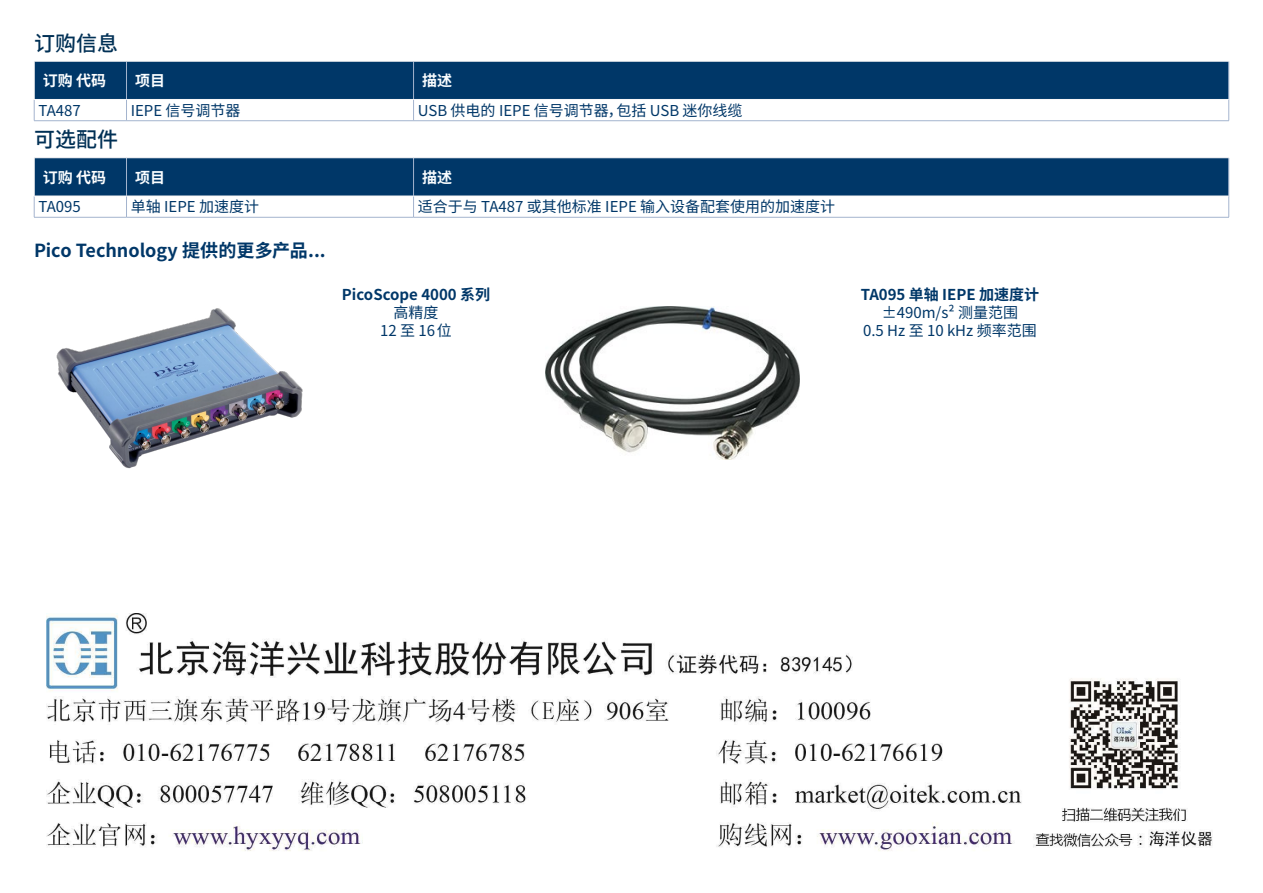
<style>
.page{position:relative;width:1263px;height:893px;background:#fff}
.page>*{position:absolute;margin:0;border:0;box-sizing:border-box;transform-origin:0 0}
.t1{font:500 21px "Noto Sans CJ Ksc";color:#003055}
.t2{font:700 18px "Noto Sans CJ Ksc";letter-spacing:-.005em;color:#003768}
.t3{font:15px/18px "Noto Sans CJ Ksc";color:#003768;text-align:center}
.t4{font:700 15px "Noto Sans CJ Ksc";color:#003768}
.t5{font:700 15px "Noto Sans CJ Ksc";color:#fafdff}
.s1{color:#fff}
</style>
<div class="page">
<img style="left:56px;top:308px;width:247px;height:161px">
<div style="left:35px;top:62px;width:1193px;height:37px;background:#003768"></div>
<svg style="left:34px;top:99px;width:1195px;height:22px"></svg>
<hr style="left:34px;top:120px;width:92px;height:1px;background:#a4b4ce">
<hr style="left:126px;top:61px;width:1px;height:38px;background:#a4b4ce">
<hr style="left:413px;top:61px;width:1px;height:38px;background:#a4b4ce">
<hr style="left:1228px;top:61px;width:1px;height:38px;background:#a4b4ce">
<hr style="left:34px;top:61px;width:92px;height:1px;background:#fbf9f9">
<hr style="left:34px;top:61px;width:1px;height:38px;background:#fbf9f9">
<hr style="left:126px;top:61px;width:288px;height:1px;background:#fbf9f9">
<hr style="left:414px;top:61px;width:815px;height:1px;background:#fbf9f9">
<hr style="left:34px;top:99px;width:92px;height:1px;background:#fbf9f9">
<hr style="left:126px;top:99px;width:288px;height:1px;background:#fbf9f9">
<hr style="left:414px;top:99px;width:814px;height:1px;background:#fbf9f9">
<div style="left:35px;top:158px;width:1193px;height:38px;background:#003768"></div>
<hr style="left:126px;top:217px;width:288px;height:1px;background:#a4b4ce">
<hr style="left:414px;top:217px;width:815px;height:1px;background:#a4b4ce">
<svg style="left:34px;top:196px;width:1195px;height:21px"></svg>
<hr style="left:34px;top:217px;width:92px;height:1px;background:#a4b4ce">
<hr style="left:126px;top:158px;width:1px;height:38px;background:#a4b4ce">
<hr style="left:413px;top:158px;width:1px;height:38px;background:#a4b4ce">
<hr style="left:1228px;top:158px;width:1px;height:38px;background:#a4b4ce">
<hr style="left:34px;top:157px;width:92px;height:1px;background:#fbf9f9">
<hr style="left:34px;top:158px;width:1px;height:38px;background:#fbf9f9">
<hr style="left:126px;top:157px;width:288px;height:1px;background:#fbf9f9">
<hr style="left:414px;top:157px;width:815px;height:1px;background:#fbf9f9">
<hr style="left:34px;top:196px;width:92px;height:1px;background:#fbf9f9">
<hr style="left:126px;top:196px;width:288px;height:1px;background:#fbf9f9">
<hr style="left:414px;top:196px;width:814px;height:1px;background:#fbf9f9">
<img style="left:546px;top:306px;width:253px;height:154px">
<img style="left:46px;top:613px;width:1167px;height:238px">
<h1 class="t1" style="left:34px;top:31px;width:85px">订购信息</h1>
<p class="t5" style="left:43px;top:72px;width:65px">订购 <span class="s1">代码</span></p>
<p class="t5" style="left:135px;top:72px;width:31px">项目</p>
<p class="t5" style="left:422px;top:72px;width:31px">描述</p>
<p class="t3" style="left:38px;top:101px;width:44px">TA487</p>
<p class="t3" style="left:131px;top:101px;width:111px">IEPE 信号调节器</p>
<p class="t3" style="left:418px;top:101px;width:326px">USB 供电的 IEPE 信号调节器，包括 USB 迷你线缆</p>
<h1 class="t1" style="left:34px;top:128px;width:85px">可选配件</h1>
<p class="t5" style="left:43px;top:169px;width:65px">订购 <span class="s1">代码</span></p>
<p class="t5" style="left:135px;top:169px;width:31px">项目</p>
<p class="t5" style="left:422px;top:169px;width:31px">描述</p>
<p class="t3" style="left:38px;top:198px;width:44px">TA095</p>
<p class="t3" style="left:131px;top:198px;width:130px">单轴 IEPE 加速度计</p>
<p class="t3" style="left:418px;top:198px;width:419px">适合于与 TA487 或其他标准 IEPE 输入设备配套使用的加速度计</p>
<p class="t2" style="left:34px;top:240px;width:293px">Pico Technology 提供的更多产品...</p>
<p class="t4" style="left:342px;top:286px;width:150px">PicoScope 4000 系列</p>
<p class="t3" style="left:380px;top:304px;width:73px">高精度<br>12 至 16位</p>
<p class="t4" style="left:861px;top:286px;width:180px">TA095 单轴 IEPE 加速度计</p>
<p class="t3" style="left:863px;top:304px;width:175px">±490m/s² 测量范围<br>0.5 Hz 至 10 kHz 频率范围</p>
</div>
